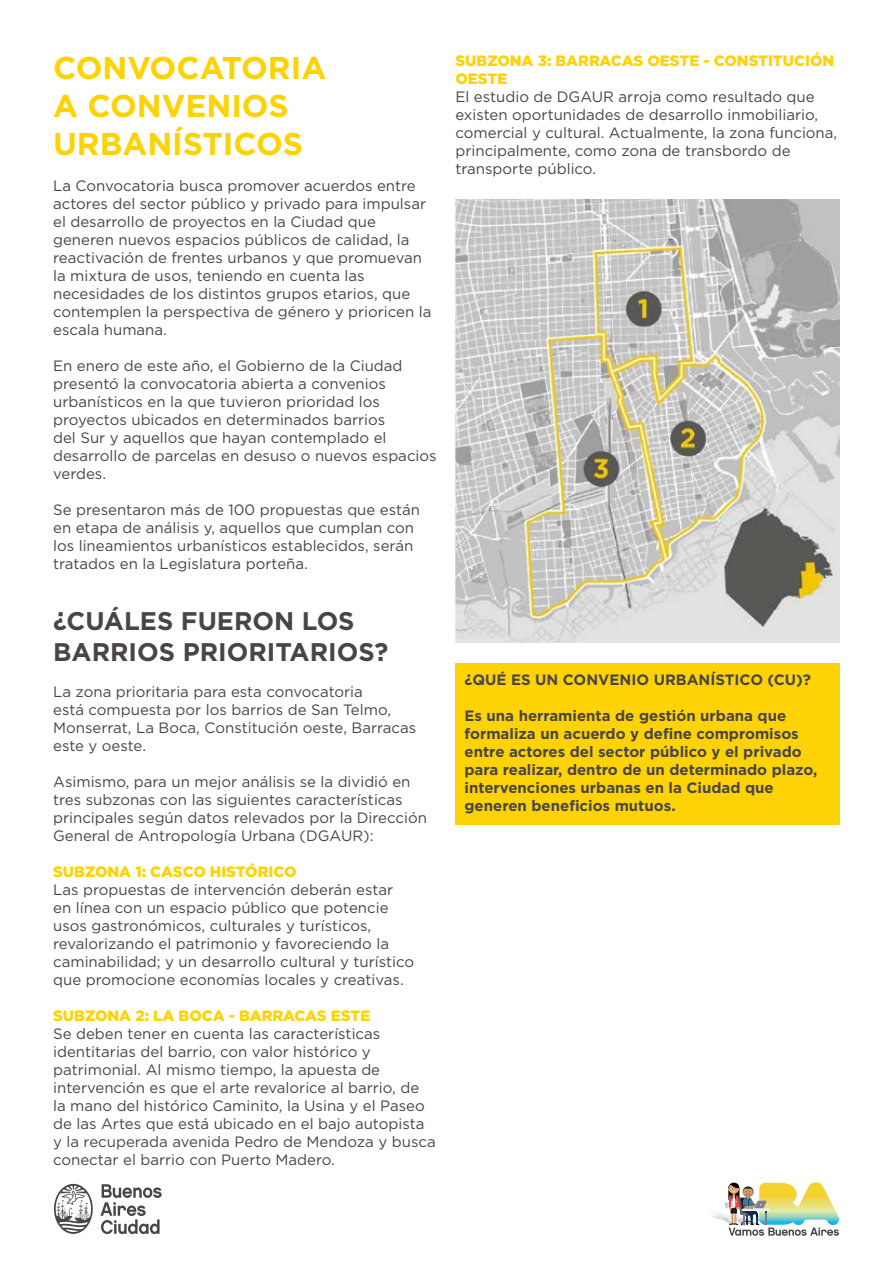
<style>
.page{position:relative;width:893px;height:1263px;background:#fff}
.page>*{position:absolute;margin:0;border:0;box-sizing:border-box;transform-origin:0 0}
.t1{font:700 31.5px/37.8px "Gotham";color:#fdd306}
.t2{font:700 25.5px/30.6px "Gotham";color:#4a4545}
.t3{font:15px/18px "Gotham";color:#4a4545}
.t4{font:700 15px/18px "Gotham";color:#4a4545}
.t5{font:900 15px/18px "Gotham";color:#fdd306}
</style>
<div class="page">
<svg style="left:101px;top:1184px;width:61px;height:50px"></svg>
<svg style="left:54px;top:1184px;width:39px;height:50px"></svg>
<img style="left:712px;top:1214px;width:12px;height:7px">
<img style="left:724px;top:1182px;width:115px;height:54px">
<img style="left:455px;top:200px;width:385px;height:442px">
<div style="left:455px;top:663px;width:385px;height:162px;background:#fdd306"></div>
<h1 class="t1" style="left:53px;top:49px;width:275px">CONVOCATORIA<br>A CONVENIOS<br>URBANÍSTICOS</h1>
<p class="t3" style="left:53px;top:176px;width:380px">La Convocatoria busca promover acuerdos entre actores del sector público y privado para impulsar el desarrollo de proyectos en la Ciudad que generen nuevos espacios públicos de calidad la, reactivación de frentes urbanos y que promuevan la mixtura de usos, teniendo en cuenta las necesidades de los distintos grupos etarios, que contemplen la perspectiva de género y prioricen la escala humana.</p>
<p class="t3" style="left:53px;top:356px;width:385px">En enero de este año, el Gobierno de la Ciudad presentó la convocatoria abierta a convenios urbanísticos en la que tuvieron prioridad los proyectos ubicados en determinados barrios<br>del Sur y aquellos que hayan contemplado el desarrollo de parcelas en desuso o nuevos espacios verdes.</p>
<p class="t3" style="left:53px;top:500px;width:368px">Se presentaron más de 100 propuestas que están en etapa de análisis ,y aquellos que cumplan con los lineamientos urbanísticos establecidos, serán tratados en la Legislatura porteña.</p>
<h2 class="t2" style="left:53px;top:606px;width:337px">¿CUÁLES FUERON LOS<br>BARRIOS PRIORITARIOS?</h2>
<p class="t3" style="left:53px;top:682px;width:365px">La zona prioritaria para esta convocatoria<br>está compuesta por los barrios de San Telmo, Monserrat, La Boca, Constitución oeste, Barracas este y oeste.</p>
<p class="t3" style="left:53px;top:772px;width:375px">Asimismo, para un mejor análisis se la dividió en tres subzonas con las siguientes características principales según datos relevados por la Dirección General de Antropología Urbana (DGAUR :(</p>
<p class="t5" style="left:53px;top:862px;width:245px">SUBZONA 1: CASCO HISTÓRICO</p>
<p class="t3" style="left:53px;top:880px;width:362px">Las propuestas de intervención deberán estar en línea con un espacio público que potencie usos gastronómicos, culturales y turísticos, revalorizando el patrimonio y favoreciendo la caminabilidad y; un desarrollo cultural y turístico que promocione economías locales y creativas.</p>
<p class="t5" style="left:53px;top:1006px;width:319px">SUBZONA 2: LA BOCA - BARRACAS ESTE</p>
<p class="t3" style="left:53px;top:1024px;width:384px">Se deben tener en cuenta las características identitarias del barrio, con valor histórico y patrimonial. Al mismo tiempo la, apuesta de intervención es que el arte revalorice al barrio, de<br>la mano del histórico Caminito la, Usina y el Paseo de las Artes que está ubicado en el bajo autopista<br>lay recuperada avenida Pedro de Mendoza y busca conectar el barrio con Puerto Madero.</p>
<p class="t5" style="left:455px;top:52px;width:380px">SUBZONA 3: BARRACAS OESTE - CONSTITUCIÓN<br>OESTE</p>
<p class="t3" style="left:455px;top:87px;width:383px">El estudio de DGAUR arroja como resultado que existen oportunidades de desarrollo inmobiliario, comercial y cultural. Actualmente la, zona funciona, principalmente, como zona de transbordo de transporte público.</p>
<p class="t4" style="left:464px;top:670px;width:348px">¿QUÉ ES UN CONVENIO URBANÍSTICO (CU ?(</p>
<p class="t4" style="left:464px;top:706px;width:354px">Es una herramienta de gestión urbana que formaliza un acuerdo y define compromisos entre actores del sector público y el privado para realizar, dentro de un determinado plazo, intervenciones urbanas en la Ciudad que generen beneficios mutuos.</p>
</div>
